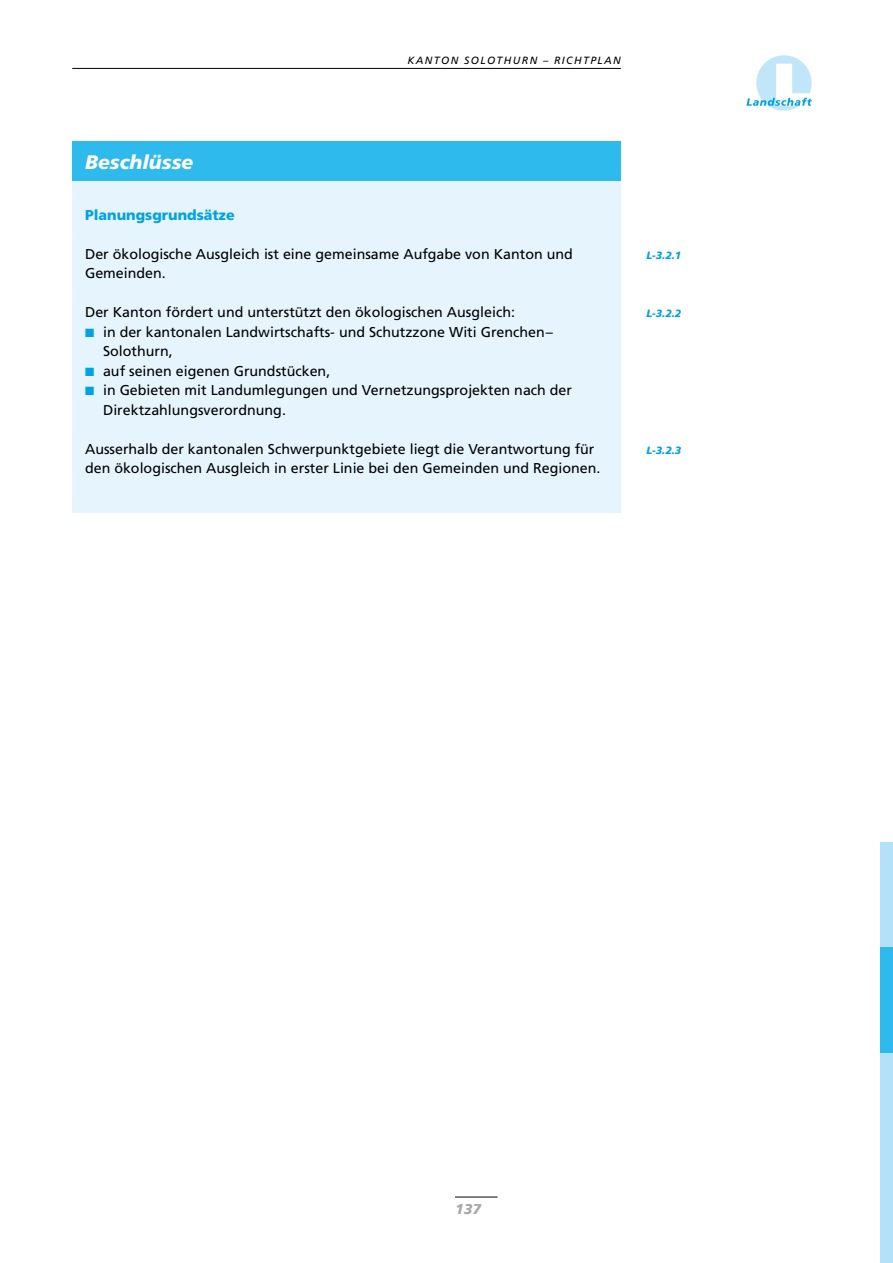
<style>
.page{position:relative;width:893px;height:1263px;background:#fff}
.page>*{position:absolute;margin:0;border:0;box-sizing:border-box;transform-origin:0 0}
.Kastentitel{font:italic 900 19.5px "Frutiger LT Std";color:#fff}
.Kastentext{font:14.25px/19.5px "Frutiger LT Std";color:#000}
.Kastentext-2{font:900 14.25px "Frutiger LT Std";color:#00a2e6}
.t1{font:italic 900 14.25px "Frutiger LT Std";color:#a9a8a6}
.t2{font:italic 10.5px "Frutiger LT Std";letter-spacing:.135em;color:#000}
.Beschluss-Nummer{font:italic 900 10.5px "Frutiger LT Std";color:#00a2e6}
.s1{color:#00a2e6}
</style>
<div class="page">
<div style="left:880px;top:842px;width:13px;height:421px;background:#b4e1f8"></div>
<div style="left:880px;top:947px;width:13px;height:105px;background:#2ebaed"></div>
<div style="left:72px;top:142px;width:549px;height:39px;background:#2ebaed"></div>
<div style="left:72px;top:181px;width:549px;height:331px;background:#e6f5fd"></div>
<hr style="left:455px;top:1197px;width:42px;height:1px;background:#000">
<hr style="left:72px;top:68px;width:549px;height:1px;background:#000">
<svg style="left:756px;top:55px;width:56px;height:56px"></svg>
<svg style="left:746px;top:64px;width:66px;height:42px"></svg>
<p class="t2" style="left:408px;top:54px;width:215px">KANTON SOLOTHURN – RICHTPLAN</p>
<p class="Kastentitel" style="left:85px;top:150px;width:110px">Beschlüsse</p>
<p class="Kastentext-2" style="left:85px;top:206px;width:151px">Planungsgrundsätze</p>
<p class="Kastentext" style="left:85px;top:244px;width:489px">Der ökologische Ausgleich ist eine gemeinsame Aufgabe von Kanton und<br>Gemeinden.</p>
<p class="Kastentext" style="left:85px;top:303px;width:431px">Der Kanton fördert und unterstützt den ökologischen Ausgleich:</p>
<p class="Kastentext" style="left:103px;top:322px;width:451px;text-indent:-18px"><span class="s1">■</span> in der kantonalen Landwirtschafts- und Schutzzone Witi Grenchen–<br>Solothurn,</p>
<p class="Kastentext" style="left:85px;top:361px;width:247px"><span class="s1">■</span> auf seinen eigenen Grundstücken,</p>
<p class="Kastentext" style="left:103px;top:381px;width:471px;text-indent:-18px"><span class="s1">■</span> in Gebieten mit Landumlegungen und Vernetzungsprojekten nach der<br>Direktzahlungsverordnung.</p>
<p class="Kastentext" style="left:85px;top:439px;width:517px">Ausserhalb der kantonalen Schwerpunktgebiete liegt die Verantwortung für den ökologischen Ausgleich in erster Linie bei den Gemeinden und Regionen.</p>
<p class="Beschluss-Nummer" style="left:646px;top:249px;width:37px">L-3.2.1</p>
<p class="Beschluss-Nummer" style="left:646px;top:307px;width:37px">L-3.2.2</p>
<p class="Beschluss-Nummer" style="left:646px;top:444px;width:37px">L-3.2.3</p>
<p class="t1" style="left:455px;top:1201px;width:28px">137</p>
</div>
